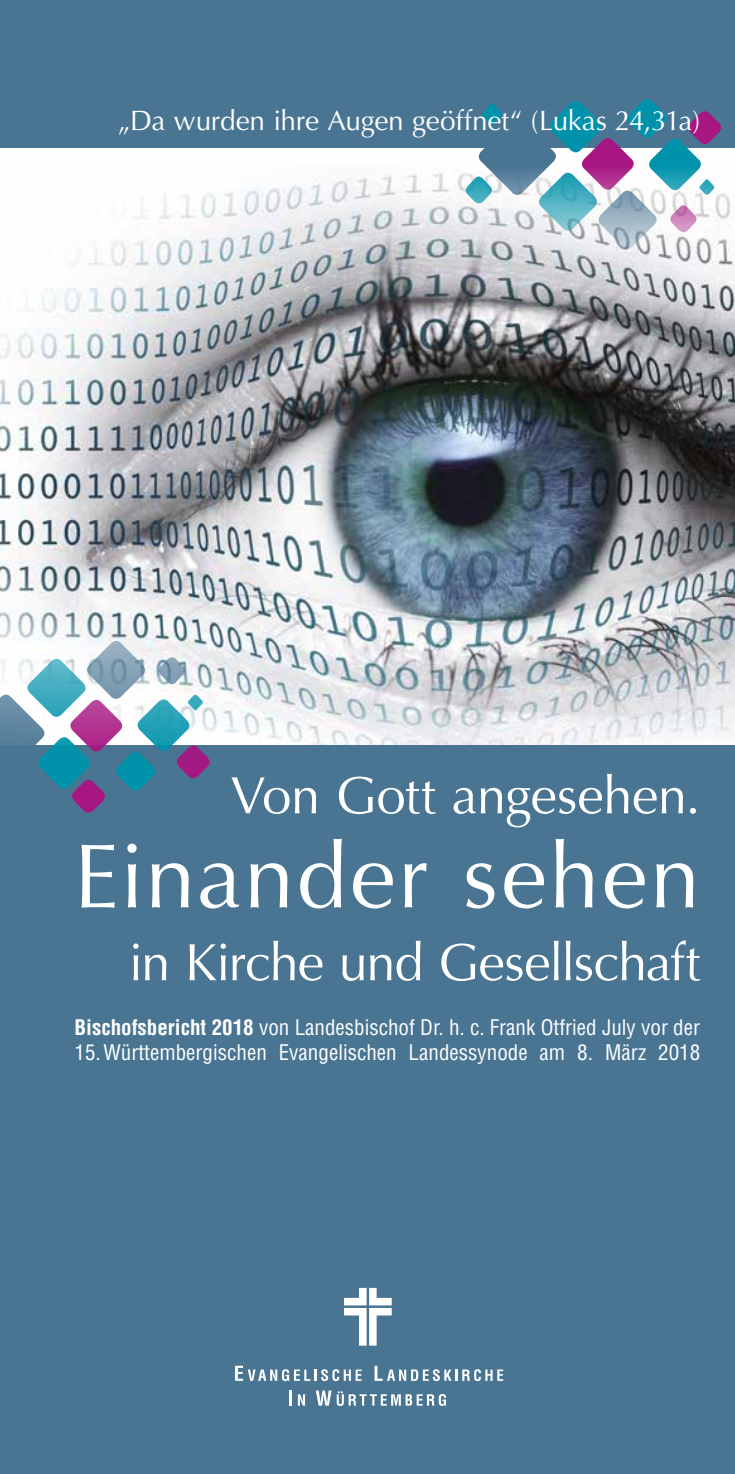
<style>
.page{position:relative;width:735px;height:1474px;background:#fff}
.page>*{position:absolute;margin:0;border:0;box-sizing:border-box;transform-origin:0 0}
.t1{font:91px "Optima";letter-spacing:.025em;color:#fff}
.t2{font:52.5px "Optima";letter-spacing:-.015em;color:#fff}
.t3{font:28px "Optima";letter-spacing:-.005em;color:#fff}
.t4{font:condensed 21px/25.2px "Helvetica LT Std";color:#fff}
.s1{font-weight:700}
</style>
<div class="page">
<div style="left:0;top:0;width:734px;height:1473px;background:#497593"></div>
<img style="left:0;top:149px;width:734px;height:595px">
<svg style="left:462px;top:99px;width:261px;height:152px"></svg>
<svg style="left:0;top:638px;width:212px;height:175px"></svg>
<svg style="left:344px;top:1287px;width:47px;height:58px"></svg>
<hr style="left:289px;top:1390px;width:3px;height:15px;background:#fff">
<svg style="left:298px;top:1394px;width:7px;height:11px"></svg>
<svg style="left:315px;top:1390px;width:131px;height:15px"></svg>
<svg style="left:235px;top:1365px;width:126px;height:15px"></svg>
<svg style="left:374px;top:1365px;width:129px;height:15px"></svg>
<h3 class="t3" style="left:118px;top:104px;width:583px">„Da wurden ihre Augen geöffnet“ (Lukas 24,31a)</h3>
<h2 class="t2" style="left:230px;top:765px;width:471px">Von Gott angesehen.</h2>
<h1 class="t1" style="left:73px;top:823px;width:627px">Einander sehen</h1>
<h2 class="t2" style="left:128px;top:931px;width:573px">in Kirche und Gesellschaft</h2>
<p class="t4" style="left:74px;top:1014px;width:627px"><span class="s1">Bischofsbericht 2018</span> von Landesbischof Dr. h. c. Frank Otfried July vor der<br>15.Württembergischen Evangelischen Landessynode am 8. März 2018</p>
</div>
